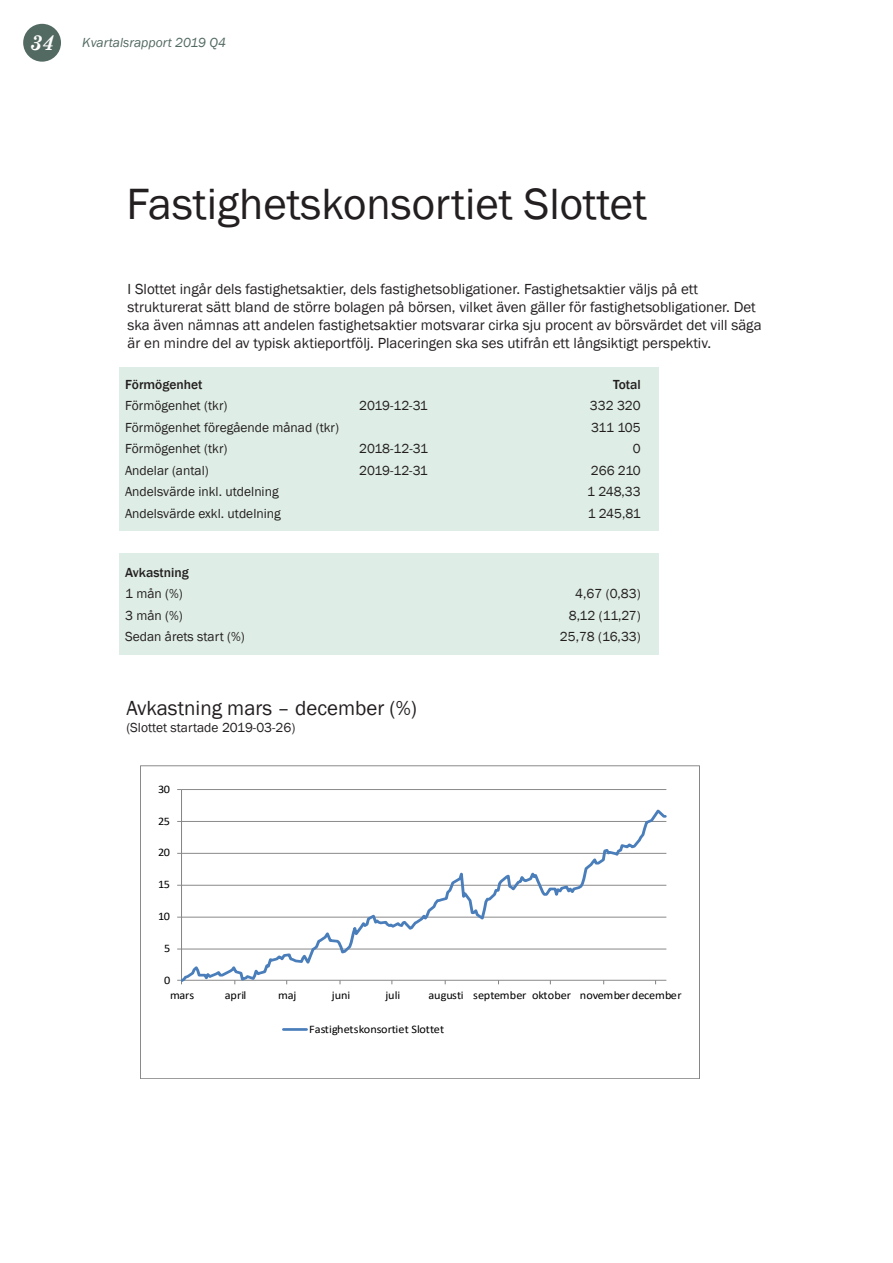
<style>
.page{position:relative;width:893px;height:1263px;background:#fff}
.page>*{position:absolute;margin:0;border:0;box-sizing:border-box;transform-origin:0 0}
.Rubrik_1{font:45px "Franklin Gothic";color:#231f20}
.Rubrik_2_-_konsortie{font:21px "Franklin Gothic";color:#231f20}
.t1{font:italic 700 21px "Century Schoolbook";color:#fff}
.Ingress{font:15px/18px "Franklin Gothic";color:#231f20}
.Tabell_brödtext_väns{font:13.5px "Franklin Gothic";color:#231f20}
.Tabell_brödtext_höge{font:13.5px "Franklin Gothic";color:#231f20}
.t2{font:italic 13.5px "Franklin Gothic";color:#536a63}
.Tabellrubrik_vänster{font:500 13.5px "Franklin Gothic";color:#231f20}
.Tabellrubrik_höger{font:500 13.5px "Franklin Gothic";letter-spacing:-.005em;color:#231f20}
.t3{font:11.55px "Calibri";color:#000;scale:1.06 1}
</style>
<div class="page">
<div style="left:23px;top:24px;width:38px;height:38px;background:#536a63;border-radius:50%"></div>
<div style="left:119px;top:367px;width:539px;height:163px;background:#deede5"></div>
<div style="left:119px;top:554px;width:539px;height:101px;background:#deede5"></div>
<hr style="left:181px;top:789px;width:485px;height:1px;background:#868686">
<hr style="left:181px;top:789px;width:1px;height:191px;background:#868686">
<svg style="left:181px;top:809px;width:486px;height:172px"></svg>
<hr style="left:283px;top:1028px;width:23px;height:3px;background:#4a7ebb">
<h2 class="t1" style="left:30px;top:27px;width:26px">34</h2>
<p class="t2" style="left:82px;top:34px;width:145px">Kvartalsrapport 2019 Q4</p>
<p class="Rubrik_1" style="left:126px;top:176px;width:522px">Fastighetskonsortiet Slottet</p>
<p class="Ingress" style="left:128px;top:281px;width:635px">I Slottet ingår dels fastighetsaktier, dels fastighetsobligationer. Fastighetsaktier väljs på ett strukturerat sätt bland de större bolagen på börsen, vilket även gäller för fastighetsobligationer. Det ska även nämnas att andelen fastighetsaktier motsvarar cirka sju procent av börsvärdet det vill säga är en mindre del av typisk aktieportfölj. Placeringen ska ses utifrån ett långsiktigt perspektiv.</p>
<p class="Tabellrubrik_vänster" style="left:125px;top:376px;width:79px">Förmögenhet</p>
<p class="Tabellrubrik_höger" style="left:613px;top:376px;width:29px">Total</p>
<p class="Tabell_brödtext_väns" style="left:125px;top:398px;width:104px">Förmögenhet (tkr)</p>
<p class="Tabell_brödtext_väns" style="left:359px;top:398px;width:70px">2019-12-31</p>
<p class="Tabell_brödtext_höge" style="left:590px;top:398px;width:52px">332 320</p>
<p class="Tabell_brödtext_väns" style="left:125px;top:419px;width:215px">Förmögenhet föregående månad (tkr)</p>
<p class="Tabell_brödtext_höge" style="left:591px;top:419px;width:51px">311 105</p>
<p class="Tabell_brödtext_väns" style="left:125px;top:440px;width:104px">Förmögenhet (tkr)</p>
<p class="Tabell_brödtext_väns" style="left:359px;top:440px;width:70px">2018-12-31</p>
<p class="Tabell_brödtext_höge" style="left:633px;top:440px;width:9px">0</p>
<p class="Tabell_brödtext_väns" style="left:125px;top:462px;width:85px">Andelar (antal)</p>
<p class="Tabell_brödtext_väns" style="left:359px;top:462px;width:70px">2019-12-31</p>
<p class="Tabell_brödtext_höge" style="left:591px;top:462px;width:51px">266 210</p>
<p class="Tabell_brödtext_väns" style="left:125px;top:483px;width:155px">Andelsvärde inkl. utdelning</p>
<p class="Tabell_brödtext_höge" style="left:587px;top:483px;width:55px">1 248,33</p>
<p class="Tabell_brödtext_väns" style="left:125px;top:505px;width:157px">Andelsvärde exkl. utdelning</p>
<p class="Tabell_brödtext_höge" style="left:588px;top:505px;width:55px">1 245,81</p>
<p class="Tabellrubrik_vänster" style="left:125px;top:564px;width:65px">Avkastning</p>
<p class="Tabell_brödtext_väns" style="left:125px;top:585px;width:59px">1 mån (%)</p>
<p class="Tabell_brödtext_höge" style="left:575px;top:585px;width:67px">4,67 (0,83)</p>
<p class="Tabell_brödtext_väns" style="left:125px;top:607px;width:59px">3 mån (%)</p>
<p class="Tabell_brödtext_höge" style="left:569px;top:607px;width:73px">8,12 (11,27)</p>
<p class="Tabell_brödtext_väns" style="left:125px;top:628px;width:121px">Sedan årets start (%)</p>
<p class="Tabell_brödtext_höge" style="left:560px;top:628px;width:82px">25,78 (16,33)</p>
<p class="Rubrik_2_-_konsortie" style="left:126px;top:695px;width:292px">Avkastning mars – december (%)</p>
<p class="Tabell_brödtext_väns" style="left:126px;top:719px;width:170px">(Slottet startade 2019-03-26)</p>
<p class="t3" style="left:158px;top:781px;width:13px">30</p>
<p class="t3" style="left:158px;top:813px;width:13px">25</p>
<p class="t3" style="left:158px;top:845px;width:13px">20</p>
<p class="t3" style="left:158px;top:876px;width:13px">15</p>
<p class="t3" style="left:158px;top:908px;width:13px">10</p>
<p class="t3" style="left:164px;top:940px;width:7px">5</p>
<p class="t3" style="left:164px;top:972px;width:7px">0</p>
<p class="t3" style="left:170px;top:987px;width:24px">mars</p>
<p class="t3" style="left:225px;top:987px;width:22px">april</p>
<p class="t3" style="left:278px;top:987px;width:19px">maj</p>
<p class="t3" style="left:332px;top:987px;width:19px">juni</p>
<p class="t3" style="left:385px;top:987px;width:16px">juli</p>
<p class="t3" style="left:428px;top:987px;width:240px">augusti september oktober november december</p>
<p class="t3" style="left:309px;top:1021px;width:129px">Fastighetskonsortiet Slottet</p>
</div>
